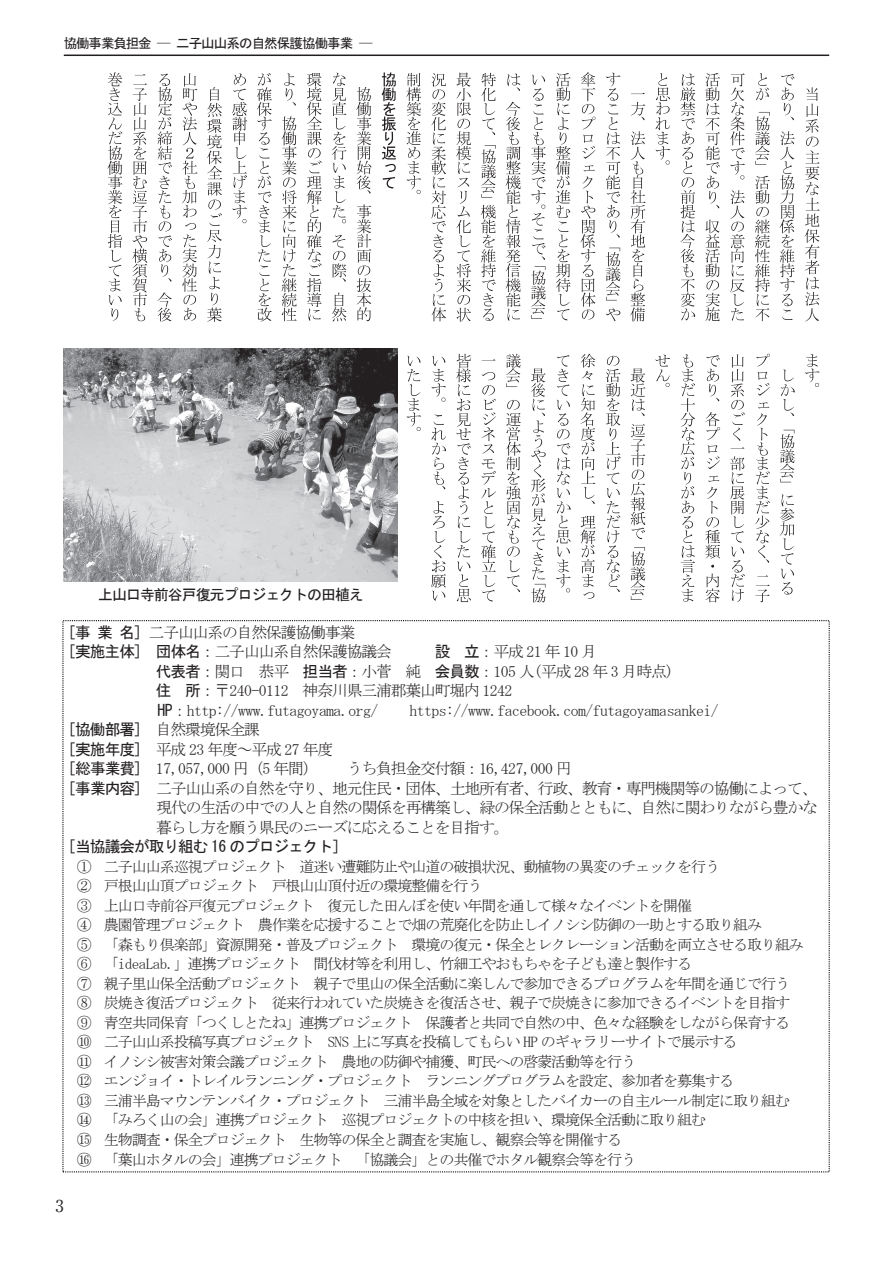
<style>
.page{position:relative;width:893px;height:1263px;background:#fff}
.page>*{position:absolute;margin:0;border:0;box-sizing:border-box;transform-origin:0 0}
.t1{font:16.5px "Ryumin Pro";color:#231f20}
.t2{font:15.75px/19.5px "MS Mincho";letter-spacing:-.07em;color:#231f20}
.t3{font:15.75px/19.5px "MS Mincho";letter-spacing:-.035em;color:#231f20}
.t4{font:15.75px "MS Mincho";letter-spacing:-.03em;color:#231f20}
.t5{font:15.75px "MS Gothic";letter-spacing:-.07em;color:#231f20}
.t6{font:15px/19.5px "MS Mincho";letter-spacing:-.07em;color:#231f20}
.t7{font:15px "MS Gothic";letter-spacing:-.07em;color:#231f20}
.t8{font:13.5px "MS Gothic";letter-spacing:-.065em;color:#231f20}
.s1{font-family:"MS Gothic"}
.s2{font-size:16.5px;color:#fff}
</style>
<div class="page">
<hr style="left:64px;top:55px;width:765px;height:1px;background:#231f20">
<svg style="left:805px;top:87px;width:15px;height:235px"></svg>
<svg style="left:780px;top:74px;width:15px;height:246px"></svg>
<svg style="left:755px;top:73px;width:15px;height:248px"></svg>
<svg style="left:730px;top:73px;width:15px;height:248px"></svg>
<svg style="left:705px;top:73px;width:15px;height:248px"></svg>
<svg style="left:680px;top:74px;width:15px;height:246px"></svg>
<svg style="left:656px;top:73px;width:14px;height:92px"></svg>
<svg style="left:630px;top:93px;width:16px;height:229px"></svg>
<svg style="left:606px;top:73px;width:14px;height:248px"></svg>
<svg style="left:580px;top:72px;width:15px;height:248px"></svg>
<svg style="left:556px;top:73px;width:15px;height:247px"></svg>
<svg style="left:531px;top:75px;width:15px;height:244px"></svg>
<svg style="left:506px;top:74px;width:15px;height:247px"></svg>
<svg style="left:481px;top:73px;width:15px;height:248px"></svg>
<svg style="left:456px;top:72px;width:15px;height:250px"></svg>
<svg style="left:431px;top:73px;width:15px;height:249px"></svg>
<svg style="left:406px;top:73px;width:15px;height:121px"></svg>
<svg style="left:382px;top:72px;width:14px;height:117px"></svg>
<svg style="left:356px;top:87px;width:15px;height:234px"></svg>
<svg style="left:332px;top:73px;width:14px;height:248px"></svg>
<svg style="left:307px;top:73px;width:15px;height:248px"></svg>
<svg style="left:282px;top:73px;width:15px;height:248px"></svg>
<svg style="left:257px;top:73px;width:15px;height:248px"></svg>
<svg style="left:232px;top:73px;width:15px;height:150px"></svg>
<svg style="left:207px;top:87px;width:15px;height:235px"></svg>
<svg style="left:182px;top:73px;width:15px;height:248px"></svg>
<svg style="left:157px;top:74px;width:15px;height:248px"></svg>
<svg style="left:132px;top:74px;width:15px;height:247px"></svg>
<svg style="left:107px;top:72px;width:15px;height:249px"></svg>
<svg style="left:805px;top:354px;width:14px;height:33px"></svg>
<svg style="left:780px;top:370px;width:15px;height:224px"></svg>
<svg style="left:755px;top:354px;width:15px;height:248px"></svg>
<svg style="left:730px;top:354px;width:15px;height:248px"></svg>
<svg style="left:705px;top:355px;width:15px;height:247px"></svg>
<svg style="left:681px;top:354px;width:14px;height:248px"></svg>
<svg style="left:655px;top:355px;width:15px;height:32px"></svg>
<svg style="left:631px;top:368px;width:14px;height:232px"></svg>
<svg style="left:606px;top:356px;width:15px;height:236px"></svg>
<svg style="left:580px;top:354px;width:16px;height:245px"></svg>
<svg style="left:556px;top:355px;width:15px;height:237px"></svg>
<svg style="left:531px;top:368px;width:15px;height:235px"></svg>
<svg style="left:506px;top:354px;width:15px;height:238px"></svg>
<svg style="left:481px;top:359px;width:15px;height:242px"></svg>
<svg style="left:456px;top:354px;width:15px;height:248px"></svg>
<svg style="left:431px;top:356px;width:15px;height:245px"></svg>
<svg style="left:407px;top:356px;width:14px;height:75px"></svg>
<img style="left:64px;top:348px;width:334px;height:233px">
<p class="t8" style="left:64px;top:36px;width:310px">協働事業負担金 ─ 二子山山系の自然保護協働事業 ─</p>
<p class="t7" style="left:98px;top:587px;width:267px">上山口寺前谷戸復元プロジェクトの田植え</p>
<p class="t2" style="left:68px;top:622px;width:325px"><span class="s1">[事業名]</span> 二子山山系の自然保護協働事業<br><span class="s1">[実施主体] 団体名</span>：二子山山系自然保護協議会</p>
<p class="t3" style="left:156px;top:642px;width:519px;text-indent:279px"><span class="s1">設 立：</span>平成21 年10 月<br><span class="s1">代表者</span>：関口 恭平 <span class="s1">担当者：</span>小菅 純 <span class="s1">会員数：</span>105 人(平成 28 年 3 月時点)<span class="s1">住 所</span>：〒240-0112 神奈川県三浦郡葉山町堀内 1242<br><span class="s1">HP：</span>http://www.futagoyama.org/</p>
<p class="t4" style="left:409px;top:702px;width:311px">https://www.facebook.com/futagoyamasankei/</p>
<p class="t2" style="left:68px;top:720px;width:267px"><span class="s1">[協働部署]</span> 自然環境保全課<br><span class="s1">[実施年度]</span> 平成 23 年度～平成 27 年度<span class="s1">[総事業費]</span> 17,057,000 円（5 年間）</p>
<p class="t2" style="left:347px;top:759px;width:226px">うち負担金交付額：16,427,000 円</p>
<p class="t2" style="left:68px;top:778px;width:751px"><span class="s1">[事業内容]</span> 二子山山系の自然を守り、地元住民・団体、土地所有者、行政、教育・専門機関等の協働によって、</p>
<p class="t2" style="left:130px;top:798px;width:690px"><span class="s2">1</span> 現代の生活の中での人と自然の関係を再構築し、緑の保全活動とともに、自然に関わりながら豊かな</p>
<p class="t2" style="left:130px;top:817px;width:381px"><span class="s2">1</span> 暮らし方を願う県民のニーズに応えることを目指す。</p>
<p class="t5" style="left:68px;top:839px;width:282px">[当協議会が取り組む 16 のプロジェクト］</p>
<p class="t6" style="left:77px;top:857px;width:729px">① 二子山山系巡視プロジェクト 道迷い遭難防止や山道の破損状況、動植物の異変のチェックを行う<br>② 戸根山山頂プロジェクト 戸根山山頂付近の環境整備を行う<br>③ 上山口寺前谷戸復元プロジェクト 復元した田んぼを使い年間を通して様々なイベントを開催<br>④ 農園管理プロジェクト 農作業を応援することで畑の荒廃化を防止しイノシシ防御の一助とする取り組み<br>⑤ 「森もり倶楽部」資源開発・普及プロジェクト 環境の復元・保全とレクレーション活動を両立させる取り組み⑥ 「ideaLab.」連携プロジェクト 間伐材等を利用し、竹細工やおもちゃを子ども達と製作する<br>⑦ 親子里山保全活動プロジェクト 親子で里山の保全活動に楽しんで参加できるプログラムを年間を通じで行う⑧ 炭焼き復活プロジェクト 従来行われていた炭焼きを復活させ、親子で炭焼きに参加できるイベントを目指す⑨ 青空共同保育「つくしとたね」連携プロジェクト 保護者と共同で自然の中、色々な経験をしながら保育する⑩ 二子山山系投稿写真プロジェクト SNS 上に写真を投稿してもらい HP のギャラリーサイトで展示する<br>⑪ イノシシ被害対策会議プロジェクト 農地の防御や捕獲、町民への啓蒙活動等を行う<br>⑫ エンジョイ・トレイルランニング・プロジェクト ランニングプログラムを設定、参加者を募集する<br>⑬ 三浦半島マウンテンバイク・プロジェクト 三浦半島全域を対象としたバイカーの自主ルール制定に取り組む⑭ 「みろく山の会」連携プロジェクト 巡視プロジェクトの中核を担い、環境保全活動に取り組む<br>⑮ 生物調査・保全プロジェクト 生物等の保全と調査を実施し、観察会等を開催する<br>⑯ 「葉山ホタルの会」連携プロジェクト 「協議会」との共催でホタル観察会等を行う</p>
<p class="t1" style="left:55px;top:1192px;width:10px">3</p>
</div>
